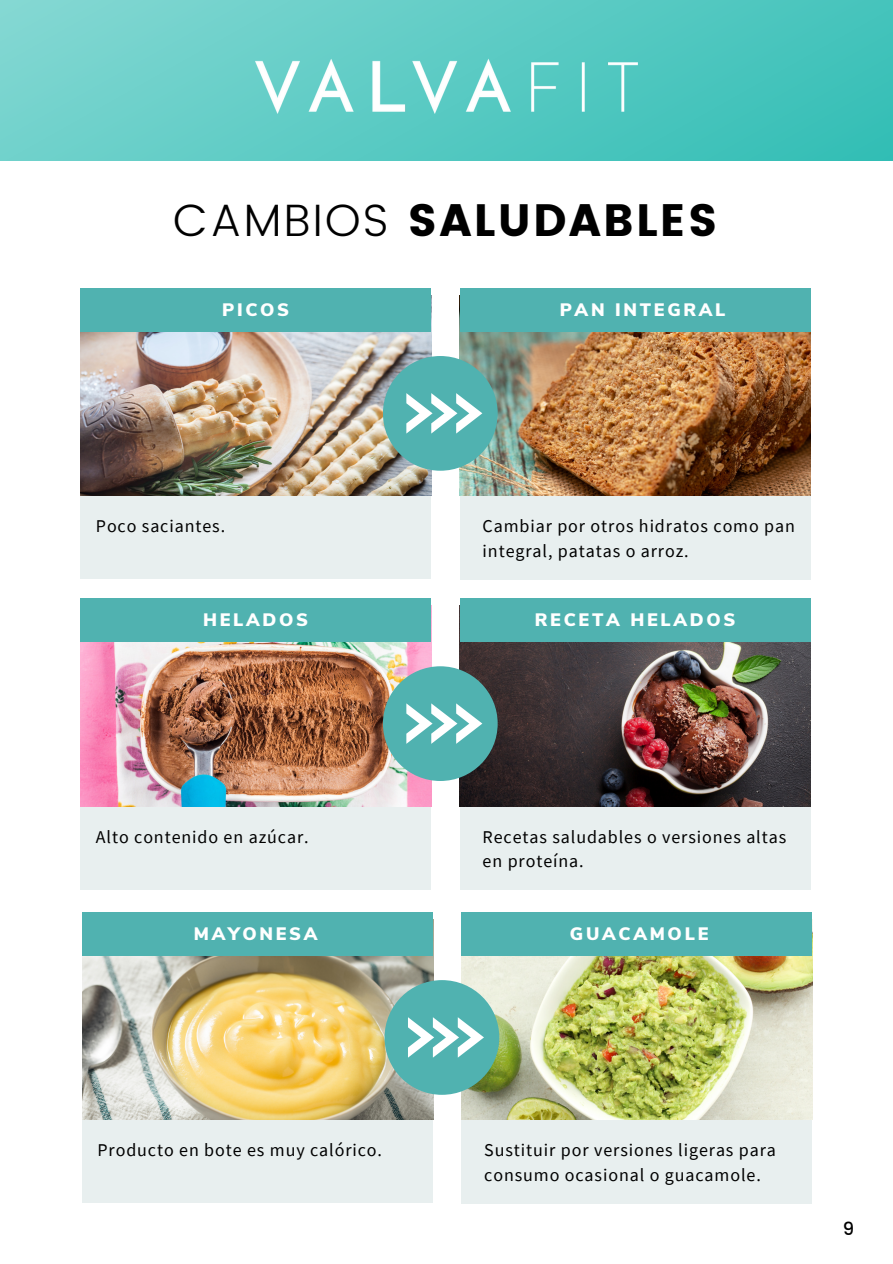
<style>
.page{position:relative;width:893px;height:1264px;background:#fff}
.page>*{position:absolute;margin:0;border:0;box-sizing:border-box;transform-origin:0 0}
.t1{font:45.3px "Poppins";letter-spacing:.05em;color:#000}
.t2{font:18px/24.8px "Source Sans Pro";letter-spacing:.05em;color:#000}
.t3{font:900 18px "Nunito Sans";letter-spacing:.15em;color:#fff}
.t4{font:500 18px "Poppins";color:#000}
.s1{font-weight:300}
</style>
<div class="page">
<div style="left:460px;top:296px;width:350px;height:283px;background:#e8efef"></div>
<img style="left:460px;top:332px;width:350px;height:164px">
<div style="left:460px;top:288px;width:350px;height:44px;background:#50b2b0"></div>
<div style="left:80px;top:295px;width:351px;height:284px;background:#e8efef"></div>
<img style="left:80px;top:295px;width:351px;height:201px">
<div style="left:81px;top:288px;width:350px;height:44px;background:#50b2b0"></div>
<div style="left:383px;top:356px;width:114px;height:114px;background:#50b2b0;border-radius:50%"></div>
<svg style="left:406px;top:393px;width:76px;height:40px"></svg>
<div style="left:80px;top:606px;width:351px;height:283px;background:#e8efef"></div>
<img style="left:80px;top:606px;width:351px;height:200px">
<div style="left:81px;top:598px;width:350px;height:44px;background:#50b2b0"></div>
<div style="left:460px;top:606px;width:350px;height:283px;background:#e8efef"></div>
<img style="left:460px;top:642px;width:350px;height:164px">
<div style="left:460px;top:598px;width:350px;height:44px;background:#50b2b0"></div>
<div style="left:383px;top:666px;width:114px;height:115px;background:#50b2b0;border-radius:50%"></div>
<svg style="left:406px;top:703px;width:76px;height:40px"></svg>
<div style="left:82px;top:919px;width:351px;height:283px;background:#e8efef"></div>
<img style="left:82px;top:956px;width:351px;height:163px">
<div style="left:82px;top:912px;width:351px;height:44px;background:#50b2b0"></div>
<div style="left:461px;top:920px;width:351px;height:283px;background:#e8efef"></div>
<img style="left:461px;top:956px;width:351px;height:163px">
<div style="left:461px;top:912px;width:351px;height:44px;background:#50b2b0"></div>
<div style="left:384px;top:980px;width:115px;height:114px;background:#50b2b0;border-radius:50%"></div>
<svg style="left:408px;top:1017px;width:76px;height:40px"></svg>
<div style="left:1px;top:0;width:891px;height:161px;background:linear-gradient(to right,#7cd5d0,#3cc1b9)"></div>
<img style="left:115px;top:44px;width:662px;height:91px">
<h1 class="t1" style="left:173px;top:193px;width:546px"><span class="s1">CAMBIOS</span> SALUDABLES</h1>
<p class="t3" style="left:222px;top:297px;width:69px">PICOS</p>
<p class="t3" style="left:559px;top:297px;width:167px">PAN INTEGRAL</p>
<p class="t2" style="left:96px;top:513px;width:131px">Poco saciantes.</p>
<p class="t3" style="left:203px;top:607px;width:107px">HELADOS</p>
<p class="t2" style="left:482px;top:513px;width:314px">Cambiar por otros hidratos como pan integral, patatas o arroz.</p>
<p class="t3" style="left:535px;top:607px;width:202px">RECETA HELADOS</p>
<p class="t2" style="left:96px;top:823px;width:214px">Alto contenido en azúcar.</p>
<p class="t2" style="left:482px;top:823px;width:305px">Recetas saludables o versiones altas en proteína.</p>
<p class="t3" style="left:194px;top:921px;width:125px">MAYONESA</p>
<p class="t3" style="left:570px;top:921px;width:140px">GUACAMOLE</p>
<p class="t2" style="left:97px;top:1137px;width:286px">Producto en bote es muy calórico.</p>
<p class="t2" style="left:484px;top:1137px;width:293px">Sustituir por versiones ligeras para consumo ocasional o guacamole.</p>
<p class="t4" style="left:842px;top:1215px;width:13px">9</p>
</div>
